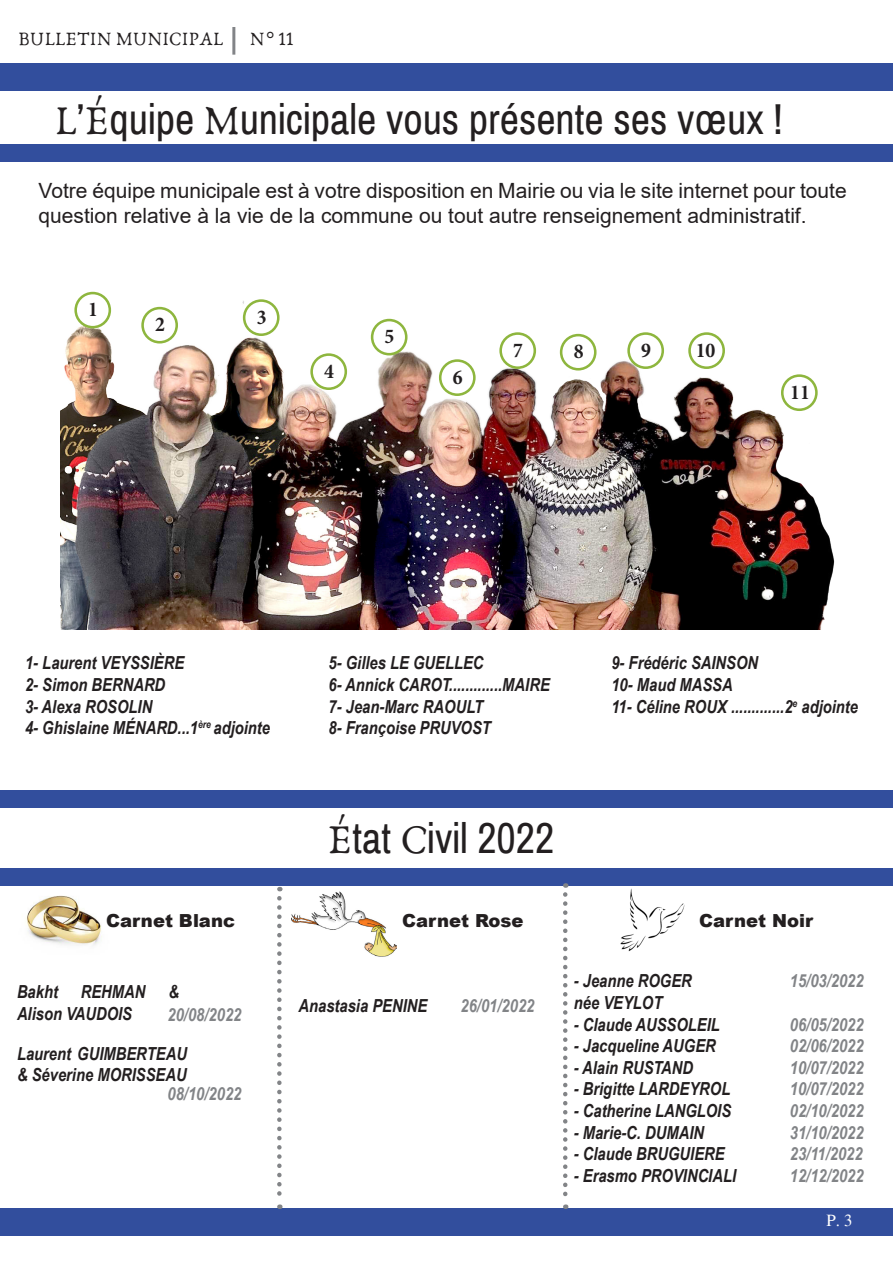
<style>
.page{position:relative;width:893px;height:1263px;background:#fff}
.page>*{position:absolute;margin:0;border:0;box-sizing:border-box;transform-origin:0 0}
.t1{font:42.3px "Archivo Narrow";color:#231f20}
.t2{font:21px/25.2px "Arial";color:#231f20}
.t3{font:700 condensed 21px "Minion Pro";color:#231f20}
.t4{font:19.5px "Anaktoria";color:#231f20}
.t5{font:italic 700 18px/21.6px "Arial Narrow";color:#231f20}
.t6{font:italic 700 18px "Arial Narrow";color:#828487}
.t7{font:900 18px "Arial";color:#231f20}
.t8{font:16.8px "Times";color:#fff}
.s1{font-family:"Anaktoria"}
</style>
<div class="page">
<div style="left:0;top:63px;width:893px;height:28px;background:#324e9d"></div>
<hr style="left:232px;top:27px;width:3px;height:28px;background:#828487">
<div style="left:0;top:1208px;width:893px;height:28px;background:#324e9d"></div>
<div style="left:0;top:145px;width:893px;height:17px;background:#324e9d"></div>
<div style="left:0;top:791px;width:893px;height:17px;background:#324e9d"></div>
<div style="left:0;top:868px;width:893px;height:17px;background:#324e9d"></div>
<img style="left:292px;top:891px;width:104px;height:66px">
<img style="left:16px;top:885px;width:93px;height:60px">
<img style="left:620px;top:888px;width:65px;height:63px">
<svg style="left:563px;top:894px;width:4px;height:315px"></svg>
<svg style="left:277px;top:898px;width:5px;height:311px"></svg>
<img style="left:60px;top:291px;width:775px;height:338px">
<div style="left:143px;top:308px;width:34px;height:34px;background:#fff;border-radius:50%"></div>
<div style="left:141px;top:307px;width:37px;height:36px;border:3px solid #8eb63e;border-radius:50%"></div>
<div style="left:76px;top:293px;width:34px;height:34px;background:#fff;border-radius:50%"></div>
<div style="left:74px;top:292px;width:37px;height:36px;border:3px solid #8eb63e;border-radius:50%"></div>
<div style="left:244px;top:301px;width:34px;height:34px;background:#fff;border-radius:50%"></div>
<div style="left:243px;top:299px;width:37px;height:37px;border:3px solid #8eb63e;border-radius:50%"></div>
<div style="left:501px;top:334px;width:34px;height:34px;background:#fff;border-radius:50%"></div>
<div style="left:499px;top:332px;width:37px;height:37px;border:3px solid #8eb63e;border-radius:50%"></div>
<div style="left:440px;top:361px;width:34px;height:34px;background:#fff;border-radius:50%"></div>
<div style="left:439px;top:359px;width:37px;height:37px;border:3px solid #8eb63e;border-radius:50%"></div>
<div style="left:372px;top:320px;width:34px;height:34px;background:#fff;border-radius:50%"></div>
<div style="left:371px;top:319px;width:36px;height:36px;border:3px solid #8eb63e;border-radius:50%"></div>
<div style="left:312px;top:355px;width:34px;height:34px;background:#fff;border-radius:50%"></div>
<div style="left:310px;top:353px;width:37px;height:37px;border:3px solid #8eb63e;border-radius:50%"></div>
<div style="left:782px;top:376px;width:34px;height:34px;background:#fff;border-radius:50%"></div>
<div style="left:781px;top:374px;width:37px;height:37px;border:3px solid #8eb63e;border-radius:50%"></div>
<div style="left:629px;top:334px;width:34px;height:34px;background:#fff;border-radius:50%"></div>
<div style="left:627px;top:332px;width:37px;height:37px;border:3px solid #8eb63e;border-radius:50%"></div>
<div style="left:561px;top:335px;width:34px;height:34px;background:#fff;border-radius:50%"></div>
<div style="left:560px;top:334px;width:36px;height:36px;border:3px solid #8eb63e;border-radius:50%"></div>
<div style="left:690px;top:334px;width:34px;height:34px;background:#fff;border-radius:50%"></div>
<div style="left:688px;top:332px;width:37px;height:37px;border:3px solid #8eb63e;border-radius:50%"></div>
<p class="t4" style="left:18px;top:27px;width:207px">BULLETIN MUNICIPAL</p>
<p class="t4" style="left:250px;top:27px;width:46px">N° 11</p>
<p class="t1" style="left:54px;top:93px;width:730px"><span class="s1">L</span>’<span class="s1">É</span>quipe <span class="s1">M</span>unicipale vous présente ses vœux !</p>
<p class="t2" style="left:39px;top:178px;width:810px">Votre équipe municipale est à votre disposition en Mairie ou via le site internet pour toute question relative à la vie de la commune ou tout autre renseignement administratif.</p>
<p class="t3" style="left:88px;top:295px;width:11px">1</p>
<p class="t3" style="left:155px;top:310px;width:11px">2</p>
<p class="t3" style="left:257px;top:303px;width:11px">3</p>
<p class="t3" style="left:324px;top:357px;width:11px">4</p>
<p class="t3" style="left:385px;top:322px;width:11px">5</p>
<p class="t3" style="left:453px;top:363px;width:11px">6</p>
<p class="t3" style="left:513px;top:336px;width:11px">7</p>
<p class="t3" style="left:574px;top:337px;width:11px">8</p>
<p class="t3" style="left:641px;top:336px;width:11px">9</p>
<p class="t3" style="left:696px;top:336px;width:21px">10</p>
<p class="t3" style="left:790px;top:378px;width:21px">11</p>
<p class="t5" style="left:25px;top:651px;width:161px">1- Laurent VEYSSIÈRE</p>
<p class="t5" style="left:25px;top:673px;width:142px">2- Simon BERNARD</p>
<p class="t5" style="left:25px;top:695px;width:129px">3- Alexa ROSOLIN</p>
<p class="t5" style="left:25px;top:716px;width:246px">4- Ghislaine MÉNARD...1<sup>ère</sup> adjointe</p>
<p class="t5" style="left:329px;top:651px;width:157px">5- Gilles LE GUELLEC</p>
<p class="t5" style="left:329px;top:673px;width:223px">6- Annick CAROT.............MAIRE</p>
<p class="t5" style="left:329px;top:695px;width:156px">7- Jean-Marc RAOULT</p>
<p class="t5" style="left:329px;top:716px;width:164px">8- Françoise PRUVOST</p>
<p class="t1" style="left:327px;top:813px;width:228px"><span class="s1">É</span>tat <span class="s1">C</span>ivil 2022</p>
<p class="t5" style="left:611px;top:651px;width:148px">9- Frédéric SAINSON</p>
<p class="t5" style="left:611px;top:673px;width:123px">10- Maud MASSA</p>
<p class="t5" style="left:611px;top:695px;width:248px">11- Céline ROUX .............2<sup>e</sup> adjointe</p>
<p class="t7" style="left:106px;top:907px;width:130px">Carnet Blanc</p>
<p class="t7" style="left:402px;top:907px;width:123px">Carnet Rose</p>
<p class="t7" style="left:699px;top:907px;width:115px">Carnet Noir</p>
<p class="t5" style="left:17px;top:980px;width:43px">Bakht</p>
<p class="t5" style="left:81px;top:980px;width:66px">REHMAN</p>
<p class="t5" style="left:168px;top:980px;width:12px">&amp;</p>
<p class="t5" style="left:17px;top:1001px;width:117px">Alison VAUDOIS</p>
<p class="t6" style="left:168px;top:1000px;width:75px">20/08/2022</p>
<p class="t5" style="left:17px;top:1041px;width:172px">Laurent GUIMBERTEAU &amp; Séverine MORISSEAU</p>
<p class="t6" style="left:168px;top:1080px;width:75px">08/10/2022</p>
<p class="t5" style="left:299px;top:994px;width:130px">Anastasia PENINE</p>
<p class="t6" style="left:461px;top:992px;width:75px">26/01/2022</p>
<p class="t5" style="left:574px;top:969px;width:120px">- Jeanne ROGER</p>
<p class="t6" style="left:790px;top:967px;width:75px">15/03/2022</p>
<p class="t5" style="left:574px;top:991px;width:90px">née VEYLOT</p>
<p class="t5" style="left:574px;top:1012px;width:148px">- Claude AUSSOLEIL</p>
<p class="t6" style="left:790px;top:1011px;width:75px">06/05/2022</p>
<p class="t5" style="left:574px;top:1034px;width:144px">- Jacqueline AUGER</p>
<p class="t6" style="left:790px;top:1032px;width:75px">02/06/2022</p>
<p class="t5" style="left:574px;top:1056px;width:121px">- Alain RUSTAND</p>
<p class="t6" style="left:790px;top:1054px;width:75px">10/07/2022</p>
<p class="t5" style="left:574px;top:1077px;width:158px">- Brigitte LARDEYROL</p>
<p class="t6" style="left:790px;top:1075px;width:75px">10/07/2022</p>
<p class="t5" style="left:574px;top:1099px;width:159px">- Catherine LANGLOIS</p>
<p class="t6" style="left:790px;top:1097px;width:75px">02/10/2022</p>
<p class="t5" style="left:574px;top:1120px;width:132px">- Marie-C. DUMAIN</p>
<p class="t6" style="left:790px;top:1119px;width:75px">31/10/2022</p>
<p class="t5" style="left:574px;top:1142px;width:152px">- Claude BRUGUIERE</p>
<p class="t6" style="left:790px;top:1140px;width:74px">23/11/2022</p>
<p class="t5" style="left:574px;top:1164px;width:164px">- Erasmo PROVINCIALI</p>
<p class="t6" style="left:790px;top:1162px;width:75px">12/12/2022</p>
<p class="t8" style="left:826px;top:1210px;width:28px">P. 3</p>
</div>
